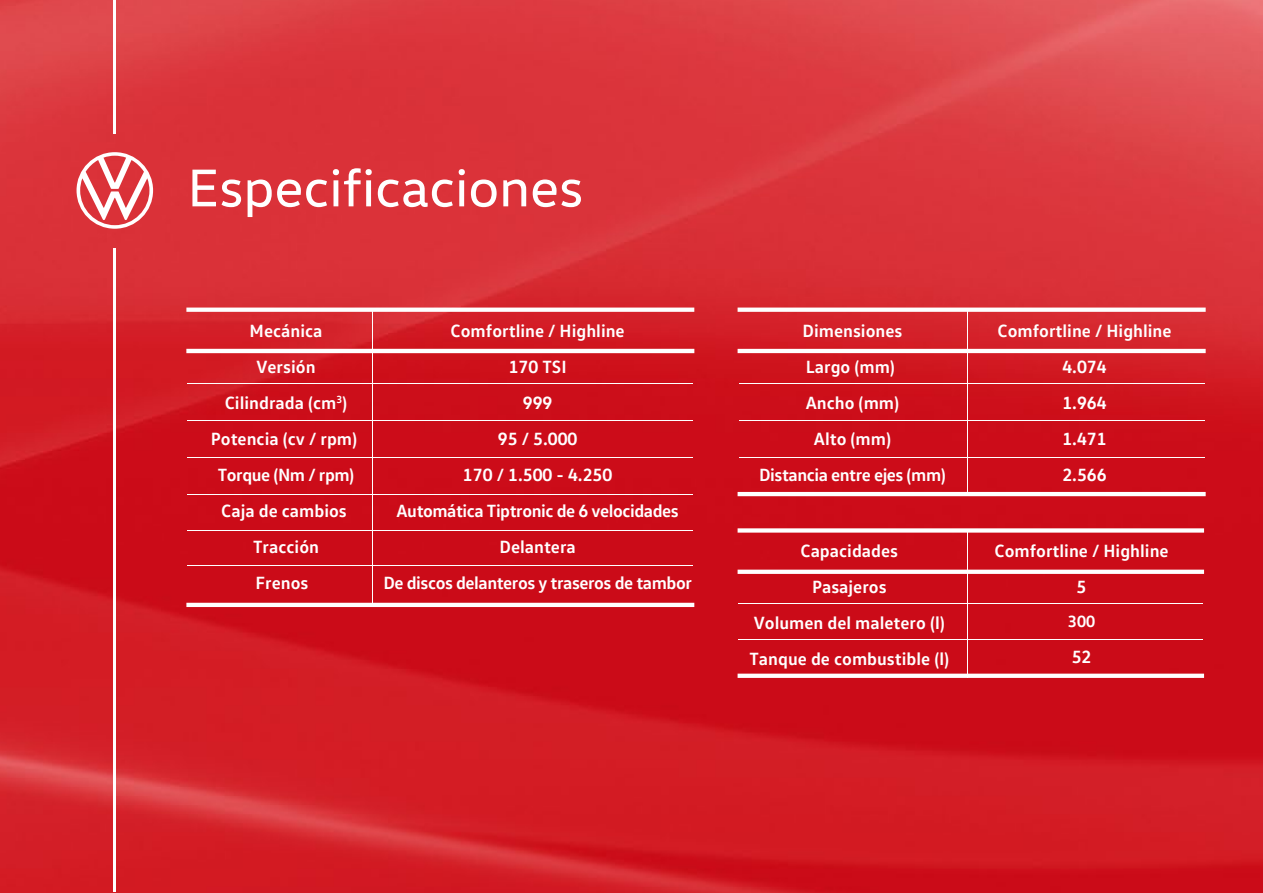
<style>
.page{position:relative;width:1263px;height:893px;background:#fff}
.page>*{position:absolute;margin:0;border:0;box-sizing:border-box;transform-origin:0 0}
.t1{font:54px "VW Head";color:#fff}
.t2{font:700 18px/36px "VW Text";color:#fff;text-align:center}
.t3{font:700 18px/36px "VW Text";letter-spacing:-.025em;color:#fff;text-align:center}
.t4{font:700 16.5px "VW Text";color:#fff}
</style>
<div class="page">
<img style="left:0;top:0;width:1263px;height:893px">
<svg style="left:77px;top:152px;width:76px;height:77px"></svg>
<hr style="left:114px;top:0;width:2px;height:133px;background:#fff">
<hr style="left:114px;top:248px;width:2px;height:644px;background:#fff">
<hr style="left:188px;top:384px;width:505px;height:1px;background:#fff">
<hr style="left:188px;top:420px;width:505px;height:1px;background:#fff">
<hr style="left:372px;top:310px;width:1px;height:296px;background:#fff">
<hr style="left:188px;top:457px;width:505px;height:1px;background:#fff">
<hr style="left:188px;top:494px;width:505px;height:1px;background:#fff">
<hr style="left:188px;top:530px;width:505px;height:1px;background:#fff">
<hr style="left:188px;top:565px;width:505px;height:1px;background:#fff">
<div style="left:186px;top:308px;width:508px;height:4px;border:2px solid #fff"></div>
<hr style="left:739px;top:384px;width:465px;height:1px;background:#fff">
<hr style="left:739px;top:420px;width:465px;height:1px;background:#fff">
<hr style="left:967px;top:310px;width:1px;height:185px;background:#fff">
<hr style="left:739px;top:457px;width:465px;height:1px;background:#fff">
<div style="left:737px;top:308px;width:469px;height:4px;border:2px solid #fff"></div>
<hr style="left:739px;top:603px;width:464px;height:1px;background:#fff">
<hr style="left:739px;top:639px;width:464px;height:1px;background:#fff">
<hr style="left:967px;top:531px;width:1px;height:146px;background:#fff">
<div style="left:737px;top:528px;width:467px;height:5px;border:2px solid #fff"></div>
<div style="left:737px;top:570px;width:467px;height:4px;border:2px solid #fff"></div>
<div style="left:737px;top:674px;width:467px;height:4px;border:2px solid #fff"></div>
<h1 class="t1" style="left:188px;top:154px;width:397px">Especificaciones</h1>
<p class="t2" style="left:211px;top:312px;width:148px">Mecánica<br>Versión<br>Cilindrada (cm<sup>3</sup>)<br>Potencia (cv / rpm)<br>Torque (Nm / rpm)<br>Caja de cambios<br>Tracción<br>Frenos</p>
<p class="t3" style="left:383px;top:312px;width:310px">Comfortline / Highline<br>170 TSI<br>999<br>95 / 5.000<br>170 / 1.500 - 4.250<br>Automática Tiptronic de 6 velocidades<br>Delantera<br>De discos delanteros y traseros de tambor</p>
<p class="t2" style="left:759px;top:312px;width:188px">Dimensiones<br>Largo (mm)<br>Ancho (mm)<br>Alto (mm)<br>Distancia entre ejes (mm)</p>
<p class="t2" style="left:997px;top:312px;width:176px">Comfortline / Highline<br>4.074<br>1.964<br>1.471<br>2.566</p>
<p class="t2" style="left:749px;top:532px;width:201px">Capacidades<br>Pasajeros<br>Volumen del maletero (l)<br>Tanque de combustible (l)</p>
<p class="t2" style="left:994px;top:532px;width:176px">Comfortline / Highline<br>5</p>
<p class="t4" style="left:1068px;top:611px;width:29px">300</p>
<p class="t2" style="left:1072px;top:638px;width:21px">52</p>
</div>
